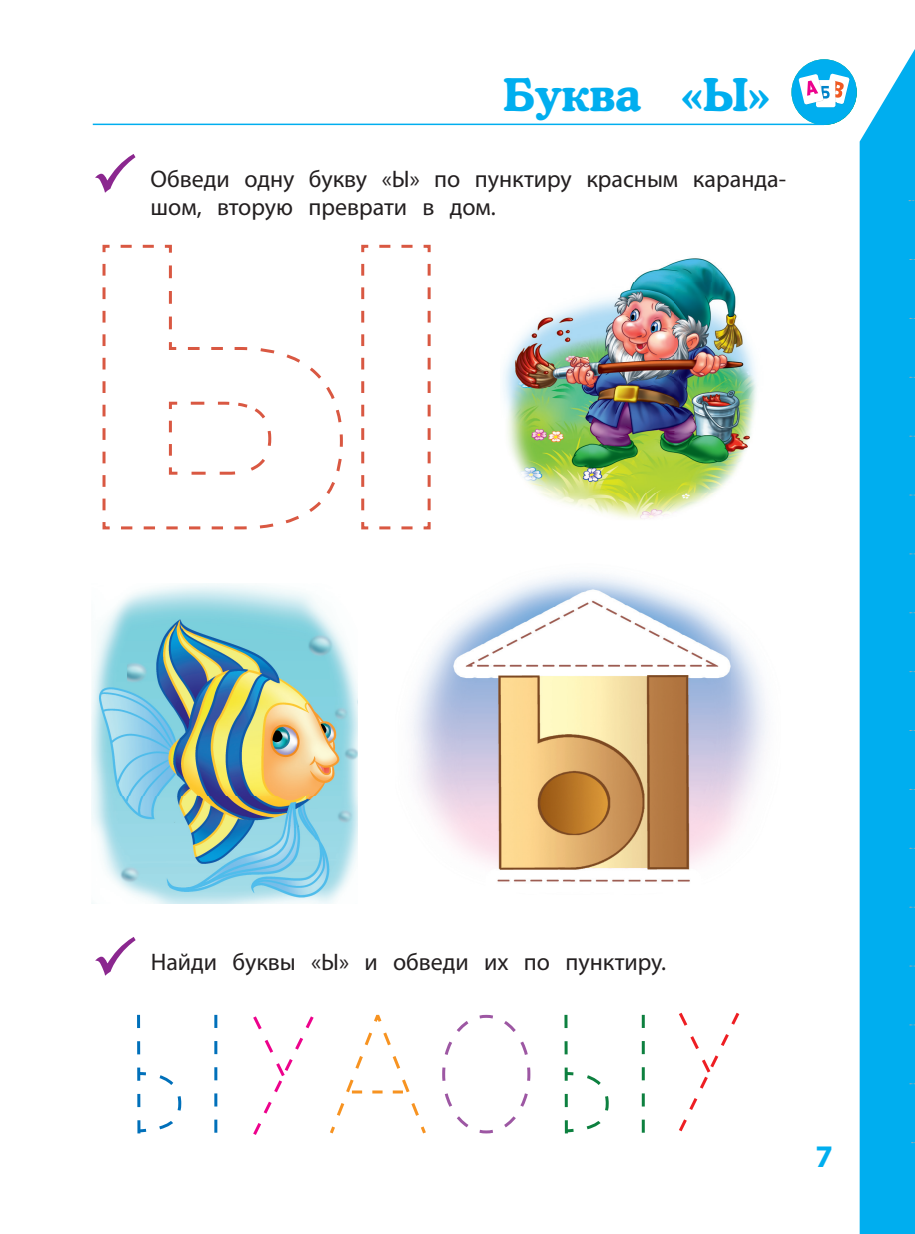
<style>
.page{position:relative;width:915px;height:1234px;background:#fff}
.page>*{position:absolute;margin:0;border:0;box-sizing:border-box;transform-origin:0 0}
.t1{font:700 45px "Cooper Lt BT";color:#00aeef}
.t2{font:700 31.5px "Myriad Pro";color:#00aeef}
.t3{font:24px/27px "Myriad Pro";color:#231f20}
</style>
<div class="page">
<div style="left:859px;top:50px;width:55px;height:1183px;background:#00aeef"></div>
<div style="left:791px;top:59px;width:65px;height:66px;background:#00aeef;border-radius:50%"></div>
<svg style="left:798px;top:73px;width:58px;height:52px"></svg>
<hr style="left:93px;top:124px;width:730px;height:1px;background:#00aeef">
<img style="left:413px;top:574px;width:353px;height:308px">
<svg style="left:102px;top:264px;width:8px;height:266px"></svg>
<svg style="left:164px;top:244px;width:8px;height:85px"></svg>
<svg style="left:102px;top:244px;width:52px;height:9px"></svg>
<svg style="left:121px;top:342px;width:222px;height:188px"></svg>
<svg style="left:379px;top:522px;width:52px;height:8px"></svg>
<svg style="left:423px;top:244px;width:8px;height:266px"></svg>
<svg style="left:361px;top:244px;width:51px;height:9px"></svg>
<svg style="left:361px;top:264px;width:8px;height:266px"></svg>
<svg style="left:137px;top:1014px;width:45px;height:119px"></svg>
<svg style="left:214px;top:1014px;width:3px;height:118px"></svg>
<svg style="left:253px;top:1016px;width:61px;height:119px"></svg>
<svg style="left:442px;top:1014px;width:89px;height:120px"></svg>
<svg style="left:330px;top:1014px;width:96px;height:120px"></svg>
<svg style="left:564px;top:1014px;width:45px;height:119px"></svg>
<svg style="left:641px;top:1014px;width:3px;height:118px"></svg>
<svg style="left:679px;top:1012px;width:61px;height:120px"></svg>
<img style="left:503px;top:367px;width:2px;height:33px">
<img style="left:540px;top:492px;width:176px;height:27px">
<img style="left:505px;top:258px;width:252px;height:234px">
<img style="left:92px;top:583px;width:265px;height:320px">
<h1 class="t1" style="left:503px;top:77px;width:268px">Буква «Ы»</h1>
<p class="t3" style="left:150px;top:168px;width:637px">Обведи одну букву «Ы» по пунктиру красным каранда&shy;шом, вторую преврати в дом.</p>
<p class="t3" style="left:151px;top:950px;width:517px">Найди буквы «Ы» и обведи их по пунктиру.</p>
<h2 class="t2" style="left:815px;top:1144px;width:19px">7</h2>
</div>
